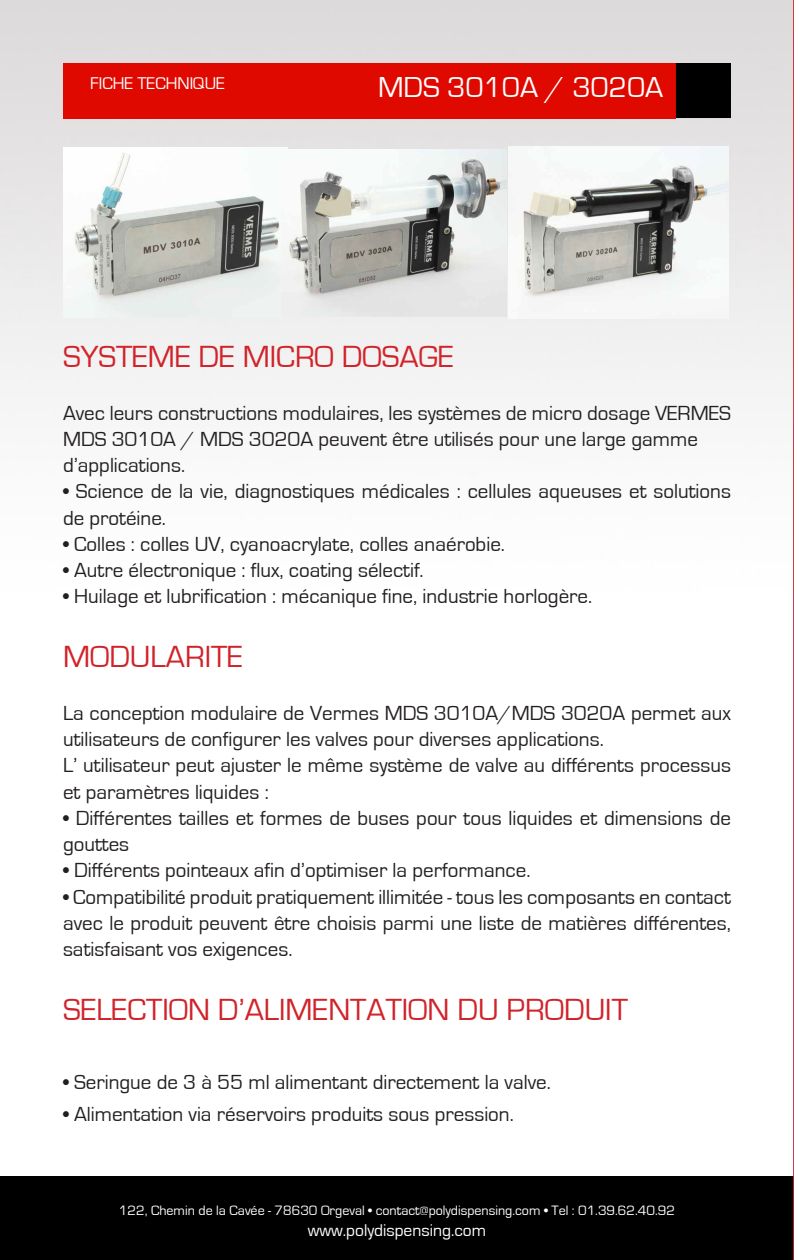
<style>
.page{position:relative;width:794px;height:1260px;background:#fff}
.page>*{position:absolute;margin:0;border:0;box-sizing:border-box;transform-origin:0 0}
.t1{font:31.5px "Eurostile";color:#d1232a}
.t2{font:29.75px "Eurostile";color:#fff}
.t3{font:21px/26.2px "Eurostile";color:#231f20}
.t4{font:17.5px "Eurostile";color:#fff}
.t5{font:14px "Eurostile";color:#fff}
</style>
<div class="page">
<img style="left:0;top:0;width:793px;height:1177px">
<div style="left:63px;top:63px;width:613px;height:55px;background:#df0900"></div>
<div style="left:676px;top:63px;width:55px;height:55px;background:#000"></div>
<div style="left:0;top:1177px;width:794px;height:83px;background:#000"></div>
<svg style="left:793px;top:0;width:1px;height:1260px"></svg>
<img style="left:63px;top:148px;width:225px;height:169px">
<img style="left:281px;top:149px;width:225px;height:167px">
<img style="left:508px;top:146px;width:221px;height:173px">
<p class="t4" style="left:90px;top:74px;width:136px">FICHE TECHNIQUE</p>
<p class="t2" style="left:378px;top:71px;width:287px">MDS 3010A / 3020A</p>
<p class="t1" style="left:63px;top:340px;width:392px">SYSTEME DE MICRO DOSAGE</p>
<p class="t3" style="left:63px;top:400px;width:669px">Avec leurs constructions modulaires, les systèmes de micro dosage VERMES<br>MDS 3010A / MDS 3020A peuvent être utilisés pour une large gamme</p>
<p class="t3" style="left:63px;top:452px;width:124px">d’applications.</p>
<p class="t3" style="left:63px;top:479px;width:669px">• Science de la vie, diagnostiques médicales : cellules aqueuses et solutions de protéine.</p>
<p class="t3" style="left:63px;top:531px;width:443px">• Colles : colles UV, cyanoacrylate, colles anaérobie.</p>
<p class="t3" style="left:63px;top:557px;width:362px">• Autre électronique : flux, coating sélectif.</p>
<p class="t3" style="left:63px;top:584px;width:531px">• Huilage et lubrification : mécanique fine, industrie horlogère.</p>
<p class="t1" style="left:63px;top:640px;width:181px">MODULARITE</p>
<p class="t3" style="left:63px;top:700px;width:669px">La conception modulaire de Vermes MDS 3010A/MDS 3020A permet aux utilisateurs de configurer les valves pour diverses applications.</p>
<p class="t3" style="left:63px;top:753px;width:669px">L’ utilisateur peut ajuster le même système de valve au différents processus et paramètres liquides :</p>
<p class="t3" style="left:63px;top:805px;width:669px">• Différentes tailles et formes de buses pour tous liquides et dimensions de gouttes</p>
<p class="t3" style="left:63px;top:858px;width:469px">• Différents pointeaux afin d’optimiser la performance.</p>
<p class="t3" style="left:63px;top:884px;width:669px;text-align:justify">• Compatibilité produit pratiquement illimitée - tous les composants en contact avec le produit peuvent être choisis parmi une liste de matières différentes, satisfaisant vos exigences.</p>
<p class="t1" style="left:63px;top:993px;width:566px">SELECTION D’ALIMENTATION DU PRODUIT</p>
<p class="t3" style="left:63px;top:1070px;width:489px">• Seringue de 3 à 55 ml alimentant directement la valve.</p>
<p class="t3" style="left:63px;top:1101px;width:452px">• Alimentation via réservoirs produits sous pression.</p>
<p class="t5" style="left:119px;top:1203px;width:557px">122, Chemin de la Cavée - 78630 Orgeval • contact@polydispensing.com • Tel : 01.39.62.40.92</p>
<p class="t4" style="left:308px;top:1221px;width:180px">www.polydispensing.com</p>
</div>
